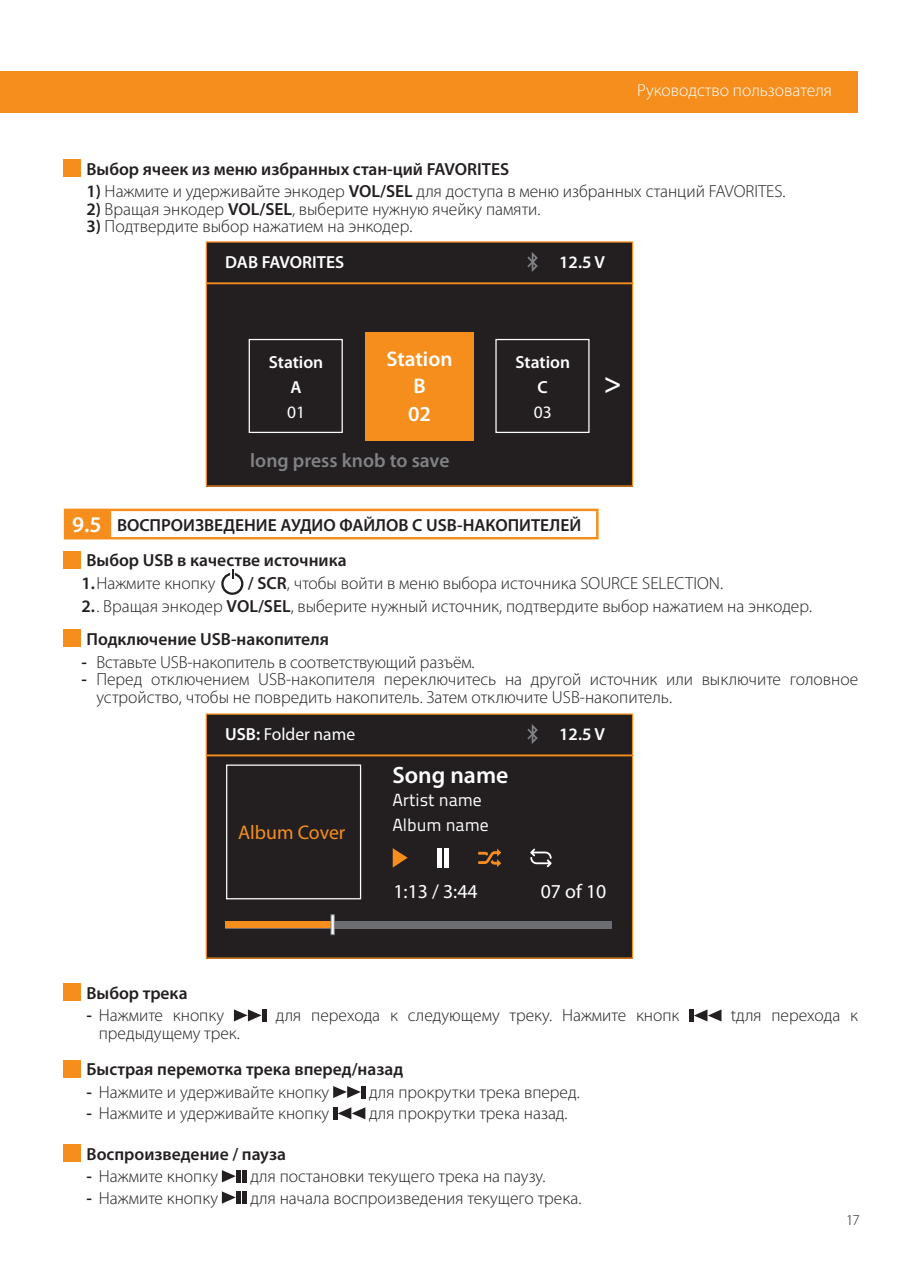
<style>
.page{position:relative;width:922px;height:1276px;background:#fff}
.page>*{position:absolute;margin:0;border:0;box-sizing:border-box;transform-origin:0 0}
.t1{font:600 30px "Myriad Pro";color:#fff}
.t2{font:600 23.75px "Myriad Pro";color:#fff}
.t3{font:600 21.5px "Myriad Pro";color:#fff}
.t4{font:600 21.25px/27.5px "Myriad Pro";color:#fff;text-align:center}
.t5{font:19.75px "Myriad Pro";color:#fff}
.t6{font:19.75px "Myriad Pro";color:#f68e1e}
.t7{font:600 19.5px "Myriad Pro";color:#808285}
.t8{font:300 17.5px/17.5px "Myriad Pro";color:#231f20}
.t9{font:600 17.5px/22.8px "Myriad Pro";color:#231f20}
.t10{font:600 17.5px/25px "Myriad Pro";color:#fff;text-align:center}
.t11{font:300 17.5px "Myriad Pro";color:#fff}
.t12{font:17.5px/25px "Titillium Text 25 L 400 wt";color:#fff}
.t13{font:17.5px "Myriad Pro";color:#fff}
.t14{font:300 15px "Myriad Pro";color:#231f20}
.s1{font-weight:600}
.s2{font-size:22.5px;color:#fff}
.s3{font-weight:300}
</style>
<div class="page">
<div style="left:0;top:71px;width:857px;height:42px;background:#f68e1e"></div>
<div style="left:64px;top:159px;width:17px;height:17px;background:#f68e1e"></div>
<div style="left:65px;top:510px;width:45px;height:28px;background:#f68e1e"></div>
<hr style="left:64px;top:511px;width:2px;height:26px;background:#f68e1e">
<hr style="left:64px;top:508px;width:46px;height:3px;background:#f68e1e">
<hr style="left:64px;top:537px;width:46px;height:2px;background:#f68e1e">
<hr style="left:109px;top:511px;width:2px;height:26px;background:#f68e1e">
<hr style="left:110px;top:508px;width:488px;height:3px;background:#f68e1e">
<hr style="left:596px;top:511px;width:2px;height:26px;background:#f68e1e">
<hr style="left:110px;top:537px;width:488px;height:2px;background:#f68e1e">
<div style="left:64px;top:630px;width:17px;height:17px;background:#f68e1e"></div>
<svg style="left:234px;top:1009px;width:27px;height:12px"></svg>
<hr style="left:262px;top:1009px;width:4px;height:12px;background:#231f20">
<svg style="left:693px;top:1009px;width:28px;height:12px"></svg>
<hr style="left:689px;top:1009px;width:4px;height:12px;background:#231f20">
<div style="left:64px;top:983px;width:17px;height:17px;background:#f68e1e"></div>
<svg style="left:333px;top:1086px;width:28px;height:12px"></svg>
<hr style="left:361px;top:1086px;width:4px;height:12px;background:#231f20">
<svg style="left:337px;top:1107px;width:28px;height:12px"></svg>
<hr style="left:333px;top:1107px;width:4px;height:12px;background:#231f20">
<div style="left:64px;top:1060px;width:17px;height:17px;background:#f68e1e"></div>
<svg style="left:222px;top:1170px;width:14px;height:12px"></svg>
<hr style="left:242px;top:1170px;width:4px;height:12px;background:#231f20">
<hr style="left:236px;top:1170px;width:4px;height:12px;background:#231f20">
<svg style="left:222px;top:1191px;width:14px;height:12px"></svg>
<hr style="left:242px;top:1191px;width:4px;height:12px;background:#231f20">
<hr style="left:236px;top:1191px;width:4px;height:12px;background:#231f20">
<div style="left:64px;top:1144px;width:17px;height:17px;background:#f68e1e"></div>
<div style="left:64px;top:551px;width:17px;height:17px;background:#f68e1e"></div>
<svg style="left:221px;top:569px;width:22px;height:26px"></svg>
<div style="left:206px;top:242px;width:426px;height:244px;background:#231f20"></div>
<div style="left:206px;top:241px;width:427px;height:246px;border:1px solid #f68e1e"></div>
<hr style="left:207px;top:282px;width:425px;height:2px;background:#f68e1e">
<svg style="left:527px;top:252px;width:10px;height:20px"></svg>
<div style="left:248px;top:339px;width:95px;height:94px;border:1px solid #fff"></div>
<div style="left:495px;top:339px;width:94px;height:94px;border:1px solid #fff"></div>
<div style="left:365px;top:332px;width:108px;height:109px;background:#f68e1e"></div>
<div style="left:206px;top:714px;width:426px;height:244px;background:#231f20"></div>
<div style="left:206px;top:713px;width:427px;height:245px;border:1px solid #f68e1e"></div>
<hr style="left:207px;top:754px;width:425px;height:2px;background:#f68e1e">
<svg style="left:527px;top:724px;width:10px;height:20px"></svg>
<div style="left:226px;top:764px;width:135px;height:135px;border:1px solid #fff"></div>
<svg style="left:478px;top:848px;width:23px;height:19px"></svg>
<svg style="left:530px;top:848px;width:21px;height:19px"></svg>
<svg style="left:392px;top:848px;width:15px;height:19px"></svg>
<div style="left:444px;top:848px;width:5px;height:19px;background:#fff"></div>
<div style="left:437px;top:848px;width:5px;height:19px;background:#fff"></div>
<div style="left:225px;top:921px;width:386px;height:8px;background:#6c6d70"></div>
<div style="left:225px;top:921px;width:106px;height:7px;background:#f68e1e"></div>
<svg style="left:330px;top:914px;width:4px;height:21px"></svg>
<p class="t11" style="left:637px;top:81px;width:196px">Руководство пользователя</p>
<p class="t9" style="left:86px;top:158px;width:424px">Выбор ячеек из меню избранных стан-ций FAVORITES</p>
<p class="t8" style="left:86px;top:183px;width:700px"><span class="s1">1)</span> Нажмите и удерживайте энкодер <span class="s1">VOL/SEL</span> для доступа в меню избранных станций FAVORITES.</p>
<p class="t8" style="left:86px;top:201px;width:455px"><span class="s1">2)</span> Вращая энкодер <span class="s1">VOL/SEL</span>, выберите нужную ячейку памяти.</p>
<p class="t8" style="left:86px;top:218px;width:327px"><span class="s1">3)</span> Подтвердите выбор нажатием на энкодер.</p>
<p class="t10" style="left:225px;top:249px;width:120px">DAB FAVORITES</p>
<p class="t10" style="left:559px;top:249px;width:47px">12.5 V</p>
<p class="t4" style="left:386px;top:345px;width:68px">Station<br>B</p>
<p class="t3" style="left:408px;top:402px;width:24px">02</p>
<p class="t7" style="left:250px;top:449px;width:201px">long press knob to save</p>
<p class="t10" style="left:269px;top:349px;width:56px">Station<br>A</p>
<p class="t13" style="left:287px;top:401px;width:19px">01</p>
<p class="t10" style="left:515px;top:349px;width:56px">Station<br>C</p>
<p class="t13" style="left:533px;top:401px;width:19px">03</p>
<p class="t9" style="left:72px;top:513px;width:510px"><span class="s2">9.5</span> ВОСПРОИЗВЕДЕНИЕ АУДИО ФАЙЛОВ С USB-НАКОПИТЕЛЕЙ</p>
<h1 class="t1" style="left:603px;top:366px;width:19px">&gt;</h1>
<p class="t9" style="left:81px;top:549px;width:267px">Выбор USB в качестве источника<br>1.<span class="s3">Нажмите кнопку</span></p>
<p class="t8" style="left:81px;top:572px;width:732px;line-height:22.5px;text-indent:166px"><span class="s1">/ SCR</span>, чтобы войти в меню выбора источника SOURCE SELECTION.<br><span class="s1">2.</span>. Вращая энкодер <span class="s1">VOL/SEL</span>, выберите нужный источник, подтвердите выбор нажатием на энкодер.</p>
<p class="t9" style="left:86px;top:628px;width:244px">Подключение USB-накопителя</p>
<p class="t8" style="left:81px;top:653px;width:394px"><span class="s1">-</span> Вставьте USB-накопитель в соответствующий разъём.</p>
<p class="t8" style="left:96px;top:671px;width:763px;text-indent:-15px"><span class="s1">-</span> Перед отключением USB-накопителя переключитесь на другой источник или выключите головное устройство, чтобы не повредить накопитель. Затем отключите USB-накопитель.</p>
<p class="t13" style="left:225px;top:723px;width:131px"><span class="s1">USB:</span> Folder name</p>
<p class="t10" style="left:559px;top:721px;width:47px">12.5 V</p>
<p class="t9" style="left:86px;top:981px;width:103px">Выбор трека</p>
<p class="t6" style="left:238px;top:819px;width:109px">Album Cover</p>
<h2 class="t2" style="left:392px;top:762px;width:118px">Song name</h2>
<p class="t12" style="left:392px;top:786px;width:98px">Artist name<br>Album name</p>
<p class="t5" style="left:393px;top:879px;width:86px">1:13 / 3:44</p>
<p class="t5" style="left:540px;top:879px;width:67px">07 of 10</p>
<p class="t8" style="left:86px;top:1007px;width:139px"><span class="s1">-</span> Нажмите кнопку</p>
<p class="t8" style="left:276px;top:1007px;width:405px">для перехода к следующему треку. Нажмите кнопк</p>
<p class="t8" style="left:730px;top:1007px;width:129px">tдля перехода к</p>
<p class="t8" style="left:99px;top:1024px;width:142px">предыдущему трек.</p>
<p class="t9" style="left:86px;top:1058px;width:318px">Быстрая перемотка трека вперед/назад</p>
<p class="t8" style="left:86px;top:1083px;width:244px"><span class="s1">-</span> Нажмите и удерживайте кнопку</p>
<p class="t8" style="left:369px;top:1083px;width:212px">для прокрутки трека вперед.</p>
<p class="t8" style="left:86px;top:1105px;width:244px"><span class="s1">-</span> Нажмите и удерживайте кнопку</p>
<p class="t8" style="left:369px;top:1105px;width:200px">для прокрутки трека назад.</p>
<p class="t9" style="left:86px;top:1142px;width:201px">Воспроизведение / пауза</p>
<p class="t8" style="left:86px;top:1168px;width:133px"><span class="s1">-</span> Нажмите кнопку</p>
<p class="t8" style="left:250px;top:1168px;width:296px">для постановки текущего трека на паузу.</p>
<p class="t8" style="left:86px;top:1189px;width:133px"><span class="s1">-</span> Нажмите кнопку</p>
<p class="t8" style="left:250px;top:1189px;width:332px">для начала воспроизведения текущего трека.</p>
<p class="t14" style="left:845px;top:1211px;width:15px">17</p>
</div>
